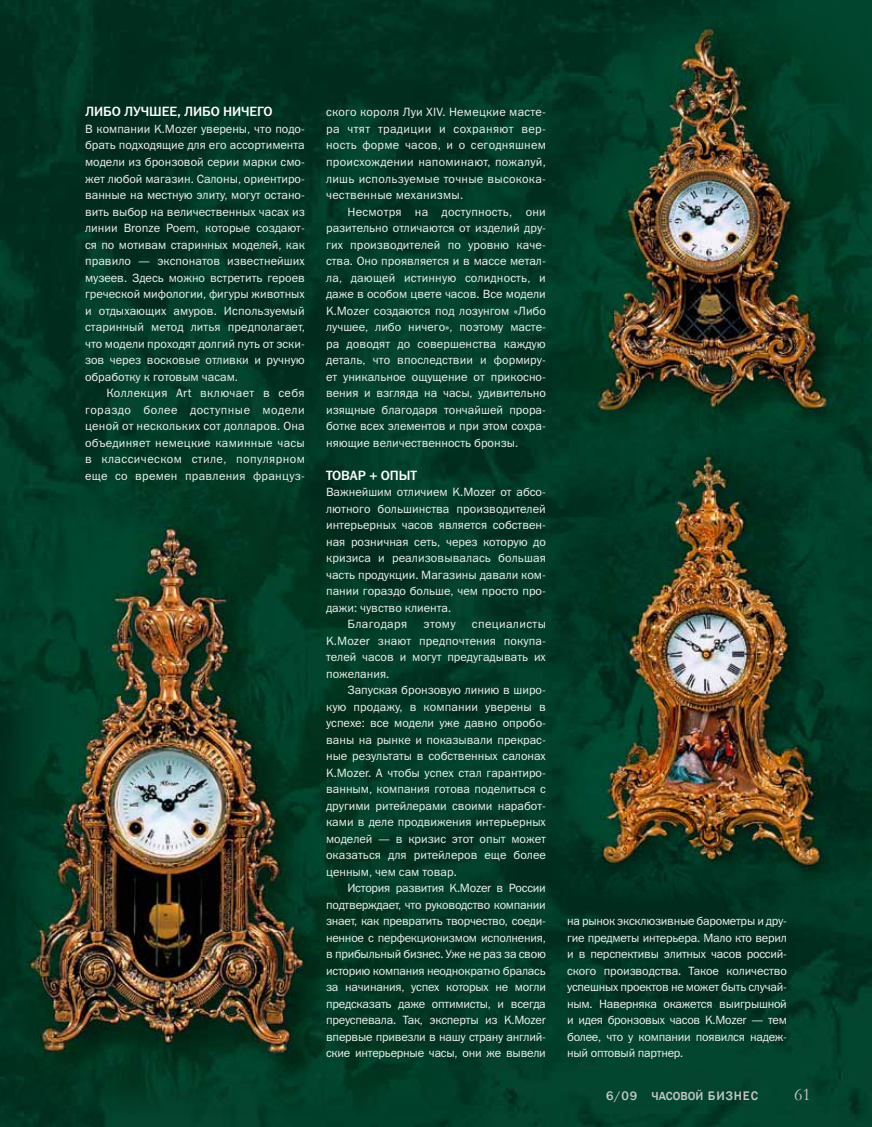
<style>
.page{position:relative;width:872px;height:1127px;background:#fff}
.page>*{position:absolute;margin:0;border:0;box-sizing:border-box;transform-origin:0 0}
.t1{font:18px "Garamond Antiqua";color:#c7c8c8}
.t2{font:13.5px "Franklin Gothic Medium C";letter-spacing:-.01em;color:#fff}
.t3{font:500 12.75px "Franklin Gothic";letter-spacing:.07em;color:#c7c8c8}
.t4{font:12px/16.5px "Franklin Gothic Book C";color:#f2f2f2;text-align:justify}
.t5{font:12px "Franklin Gothic Book C";letter-spacing:.03em;color:#f2f2f2}
.s1{font-size:12px}
</style>
<div class="page">
<img style="left:0;top:0;width:872px;height:1127px">
<img style="left:2px;top:413px;width:453px;height:703px">
<img style="left:549px;top:0;width:323px;height:444px">
<img style="left:550px;top:433px;width:322px;height:469px">
<p class="t2" style="left:85px;top:104px;width:10px">Либо</p>
<p class="t2" style="left:124px;top:104px;width:79px">лучшее, либо</p>
<p class="t2" style="left:223px;top:104px;width:9px">ничего</p>
<p class="t4" style="left:85px;top:120px;width:221px">В компании K.Mozer уверены, что подо&shy;брать подходящие для его ассортимента модели из бронзовой серии марки смо&shy;жет любой магазин. Салоны, ориентиро&shy;ванные на местную элиту, могут остано&shy;вить выбор на величественных часах из линии Bronze Poem, которые создают&shy;ся по мотивам старинных моделей, как правило — экспонатов известнейших музеев. Здесь можно встретить героев греческой мифологии, фигуры животных и отдыхающих амуров. Используемый старинный метод литья предполагает, что модели проходят долгий путь от эски&shy;зов через восковые отливки и ручную обработку к готовым часам.</p>
<p class="t4" style="left:85px;top:384px;width:221px;text-indent:21px">Коллекция Art включает в себя гораздо более доступные модели ценой от нескольких сот долларов. Она объединяет немецкие каминные часы в классическом стиле, популярном еще со времен правления француз-</p>
<p class="t4" style="left:326px;top:104px;width:221px">ского короля Луи XIV. Немецкие масте&shy;ра чтят традиции и сохраняют вер&shy;ность форме часов, и о сегодняшнем происхождении напоминают, пожалуй, лишь используемые точные высокока&shy;чественные механизмы.</p>
<p class="t4" style="left:326px;top:203px;width:221px;text-indent:21px">Несмотря на доступность, они разительно отличаются от изделий дру&shy;гих производителей по уровню каче&shy;ства. Оно проявляется и в массе метал&shy;ла, дающей истинную солидность, и даже в особом цвете часов. Все модели K.Mozer создаются под лозунгом «Либо лучшее, либо ничего», поэтому масте&shy;ра доводят до совершенства каждую деталь, что впоследствии и формиру&shy;ет уникальное ощущение от прикосно&shy;вения и взгляда на часы, удивительно изящные благодаря тончайшей прора&shy;ботке всех элементов и при этом сохра&shy;няющие величественность бронзы.</p>
<p class="t2" style="left:326px;top:467px;width:9px">Това</p>
<p class="t2" style="left:358px;top:467px;width:61px">р + опыт</p>
<p class="t4" style="left:326px;top:483px;width:221px">Важнейшим отличием K.Mozer от абсо-</p>
<p class="t4" style="left:326px;top:500px;width:221px">лютного большинства производителей</p>
<p class="t4" style="left:326px;top:516px;width:221px">интерьерных часов является собствен-</p>
<p class="t4" style="left:326px;top:533px;width:221px">ная розничная сеть, через которую до</p>
<p class="t4" style="left:326px;top:549px;width:221px">кризиса и реализовывалась большая</p>
<p class="t4" style="left:326px;top:566px;width:221px">часть продукции. Магазины давали ком-</p>
<p class="t4" style="left:326px;top:582px;width:221px">пании гораздо больше, чем просто про-</p>
<p class="t4" style="left:326px;top:599px;width:127px">дажи: чувство клиента.</p>
<p class="t5" style="left:347px;top:617px;width:61px">Благодаря</p>
<p class="t4" style="left:423px;top:615px;width:34px">этому</p>
<p class="t4" style="left:326px;top:615px;width:221px;text-indent:146px">специалисты K.Mozer знают предпочтения покупа&shy;телей часов и могут предугадывать их пожелания.</p>
<p class="t4" style="left:326px;top:681px;width:221px;text-indent:21px">Запуская бронзовую линию в широ&shy;кую продажу, в компании уверены в успехе: все модели уже давно опробо&shy;ваны на рынке и показывали прекрас&shy;ные результаты в собственных салонах K.Mozer. А чтобы успех стал гарантиро&shy;ванным, компания готова поделиться с другими ритейлерами своими наработ&shy;ками в деле продвижения интерьерных моделей — в кризис этот опыт может оказаться для ритейлеров еще более ценным, чем сам товар.</p>
<p class="t4" style="left:326px;top:879px;width:221px;text-indent:21px">История развития K.Mozer в России подтверждает, что руководство компании знает, как превратить творчество, соеди&shy;ненное с перфекционизмом исполнения, в прибыльный бизнес. Уже не раз за свою историю компания неоднократно бралась за начинания, успех которых не могли предсказать даже оптимисты, и всегда преуспевала. Так, эксперты из K.Mozer впервые привезли в нашу страну англий&shy;ские интерьерные часы, они же вывели</p>
<p class="t4" style="left:567px;top:912px;width:221px">на рынок эксклюзивные барометры и дру&shy;гие предметы интерьера. М ало кто верил и в перспективы элитных часов россий&shy;ского производства. Такое количество успешных проектов не может быть случай&shy;ным. Наверняка окажется выигрышной и идея бронзовых часов K.Mozer — тем более, что у компании появился надеж&shy;ный оптовый партнер.</p>
<p class="t3" style="left:606px;top:1087px;width:153px">6/09 <span class="s1">ЧАСОВОЙ</span> БИЗНЕС</p>
<h1 class="t1" style="left:794px;top:1082px;width:18px">61</h1>
</div>
